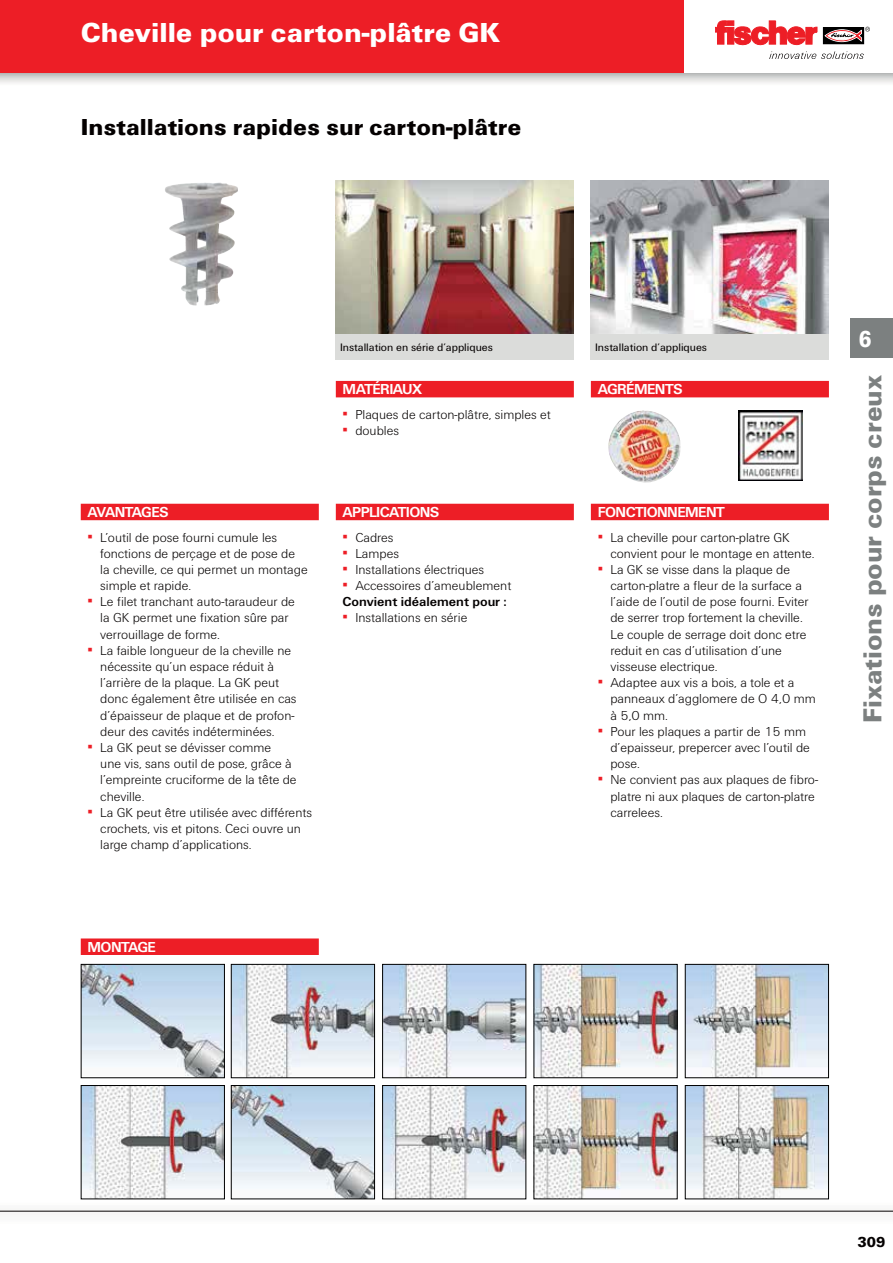
<style>
.page{position:relative;width:893px;height:1263px;background:#fff}
.page>*{position:absolute;margin:0;border:0;box-sizing:border-box;transform-origin:0 0}
.t1{font:900 28.5px "Fi We";color:#fff}
.t2{font:900 27px "Fi We";color:#7c8080}
.t3{font:900 24px "Fi We";color:#040000}
.t4{font:900 24px "Fi We";color:#fff;scale:.88 1}
.t5{font:700 15px "Fi We";letter-spacing:-.04em;color:#fff}
.t6{font:900 15px "Fi We";color:#040000}
.t7{font:300 13.5px/16.2px "Fi We";color:#040000}
.t8{font:11.25px "Fi We";color:#040000}
.s1{font-weight:400;color:#ed1e26}
.s2{font-weight:700}
</style>
<div class="page">
<div style="left:0;top:0;width:893px;height:73px;background:#ed1e26"></div>
<hr style="left:0;top:1211px;width:893px;height:1px;background:#040000">
<div style="left:850px;top:318px;width:43px;height:39px;background:#7c8080"></div>
<div style="left:684px;top:0;width:209px;height:73px;background:#fff"></div>
<div style="left:823px;top:27px;width:41px;height:17px;border:1px solid #000"></div>
<svg style="left:715px;top:21px;width:102px;height:24px"></svg>
<svg style="left:825px;top:27px;width:45px;height:15px"></svg>
<svg style="left:769px;top:51px;width:95px;height:8px"></svg>
<div style="left:336px;top:333px;width:238px;height:27px;background:#dbdcda"></div>
<div style="left:591px;top:333px;width:238px;height:27px;background:#dbdcda"></div>
<img style="left:739px;top:410px;width:63px;height:71px">
<img style="left:608px;top:411px;width:73px;height:71px">
<div style="left:81px;top:504px;width:238px;height:16px;background:#ed1e26"></div>
<div style="left:336px;top:504px;width:238px;height:16px;background:#ed1e26"></div>
<div style="left:591px;top:504px;width:238px;height:16px;background:#ed1e26"></div>
<div style="left:336px;top:381px;width:238px;height:16px;background:#ed1e26"></div>
<div style="left:591px;top:381px;width:238px;height:16px;background:#ed1e26"></div>
<div style="left:81px;top:938px;width:238px;height:17px;background:#ed1e26"></div>
<img style="left:336px;top:180px;width:238px;height:153px">
<img style="left:591px;top:180px;width:238px;height:153px">
<img style="left:233px;top:966px;width:140px;height:110px">
<div style="left:231px;top:964px;width:144px;height:114px;border:1px solid #000"></div>
<img style="left:233px;top:1087px;width:140px;height:110px">
<div style="left:231px;top:1085px;width:144px;height:114px;border:1px solid #000"></div>
<img style="left:384px;top:966px;width:140px;height:110px">
<div style="left:382px;top:964px;width:144px;height:114px;border:1px solid #000"></div>
<img style="left:384px;top:1087px;width:140px;height:110px">
<div style="left:382px;top:1085px;width:144px;height:114px;border:1px solid #000"></div>
<img style="left:535px;top:966px;width:140px;height:110px">
<div style="left:533px;top:964px;width:144px;height:114px;border:1px solid #000"></div>
<img style="left:535px;top:1087px;width:140px;height:110px">
<div style="left:533px;top:1085px;width:144px;height:114px;border:1px solid #000"></div>
<img style="left:687px;top:966px;width:140px;height:110px">
<div style="left:685px;top:964px;width:144px;height:114px;border:1px solid #000"></div>
<img style="left:687px;top:1087px;width:140px;height:110px">
<div style="left:685px;top:1085px;width:144px;height:114px;border:1px solid #000"></div>
<img style="left:165px;top:183px;width:55px;height:51px">
<img style="left:83px;top:1087px;width:140px;height:110px">
<div style="left:81px;top:1085px;width:144px;height:114px;border:1px solid #000"></div>
<img style="left:83px;top:966px;width:140px;height:110px">
<div style="left:81px;top:964px;width:144px;height:114px;border:1px solid #000"></div>
<h1 class="t1" style="left:81px;top:15px;width:421px">Cheville pour carton-plâtre GK</h1>
<h3 class="t3" style="left:81px;top:112px;width:442px">Installations rapides sur carton-plâtre</h3>
<p class="t8" style="left:340px;top:340px;width:154px">Installation en série d’appliques</p>
<p class="t8" style="left:595px;top:340px;width:113px">Installation d’appliques</p>
<h3 class="t4" style="left:859px;top:324px;width:16px">6</h3>
<p class="t5" style="left:88px;top:503px;width:83px">AVANTAGES</p>
<p class="t7" style="left:100px;top:530px;width:209px;text-indent:-13px"><span class="s1">▪</span> L’outil de pose fourni cumule les fonctions de perçage et de pose de la cheville, ce qui permet un montage simple et rapide.</p>
<p class="t7" style="left:100px;top:595px;width:196px;text-indent:-13px"><span class="s1">▪</span> Le filet tranchant auto-taraudeur de la GK permet une fixation sûre par verrouillage de forme.</p>
<p class="t7" style="left:100px;top:643px;width:198px;text-indent:-13px"><span class="s1">▪</span> La faible longueur de la cheville ne nécessite qu’un espace réduit à l’arrière de la plaque. La GK peut donc également être utilisée en cas d’épaisseur de plaque et de profon&shy;deur des cavités indéterminées.</p>
<p class="t7" style="left:100px;top:741px;width:198px;text-indent:-13px"><span class="s1">▪</span> La GK peut se dévisser comme<br>une vis, sans outil de pose, grâce à l’empreinte cruciforme de la tête de cheville.</p>
<p class="t7" style="left:100px;top:805px;width:213px;text-indent:-13px"><span class="s1">▪</span> La GK peut être utilisée avec différents crochets, vis et pitons. Ceci ouvre un large champ d’applications.</p>
<p class="t5" style="left:343px;top:380px;width:81px">MATÉRIAUX</p>
<p class="t7" style="left:343px;top:407px;width:210px"><span class="s1">▪</span> Plaques de carton-plâtre, simples et</p>
<p class="t7" style="left:343px;top:424px;width:58px"><span class="s1">▪</span> doubles</p>
<p class="t5" style="left:343px;top:503px;width:98px">APPLICATIONS</p>
<p class="t7" style="left:343px;top:530px;width:52px"><span class="s1">▪</span> Cadres</p>
<p class="t7" style="left:343px;top:546px;width:58px"><span class="s1">▪</span> Lampes</p>
<p class="t7" style="left:343px;top:563px;width:143px"><span class="s1">▪</span> Installations électriques</p>
<p class="t7" style="left:343px;top:579px;width:170px"><span class="s1">▪</span> Accessoires d’ameublement<br><span class="s2">Convient idéalement pour :</span></p>
<p class="t7" style="left:343px;top:611px;width:126px"><span class="s1">▪</span> Installations en série</p>
<p class="t5" style="left:88px;top:938px;width:70px">MONTAGE</p>
<p class="t5" style="left:598px;top:380px;width:87px">AGRÉMENTS</p>
<h2 class="t2" style="left:856px;top:723px;width:350px;rotate:-90deg">Fixations pour corps creux</h2>
<p class="t5" style="left:598px;top:503px;width:129px">FONCTIONNEMENT</p>
<p class="t7" style="left:610px;top:530px;width:206px;text-indent:-13px"><span class="s1">▪</span> La cheville pour carton-platre GK convient pour le montage en attente.</p>
<p class="t7" style="left:610px;top:563px;width:200px;text-indent:-13px"><span class="s1">▪</span> La GK se visse dans la plaque de carton-platre a fleur de la surface a l’aide de l’outil de pose fourni. Eviter de serrer trop fortement la cheville.<br>Le couple de serrage doit donc etre reduit en cas d’utilisation d’une visseuse electrique.</p>
<p class="t7" style="left:610px;top:676px;width:207px;text-indent:-13px"><span class="s1">▪</span> Adaptee aux vis a bois, a tole et a panneaux d’agglomere de O 4,0 mm à 5,0 mm.</p>
<p class="t7" style="left:610px;top:724px;width:201px;text-indent:-13px"><span class="s1">▪</span> Pour les plaques a partir de 15 mm d’epaisseur, prepercer avec l’outil de pose.</p>
<p class="t7" style="left:610px;top:773px;width:209px;text-indent:-13px"><span class="s1">▪</span> Ne convient pas aux plaques de fibro&shy;platre ni aux plaques de carton-platre carrelees.</p>
<p class="t6" style="left:857px;top:1233px;width:29px">309</p>
</div>
